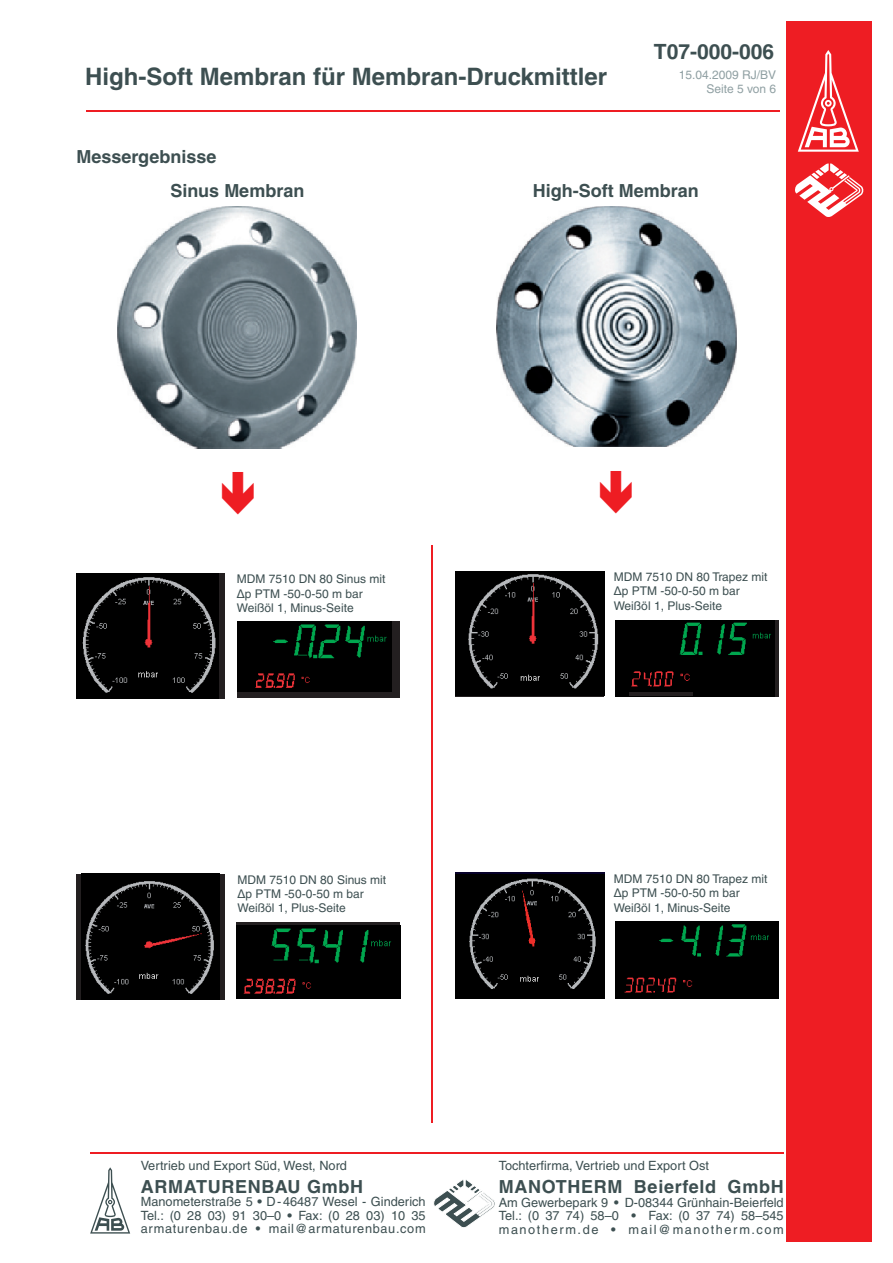
<style>
.page{position:relative;width:893px;height:1263px;background:#fff}
.page>*{position:absolute;margin:0;border:0;box-sizing:border-box;transform-origin:0 0}
.t1{font:700 24px "Helvetica";color:#3d4f51}
.t2{font:700 21px "Helvetica";color:#3d4f51}
.t3{font:700 18px "Helvetica";color:#3d4f51}
.t4{font:700 18px "Helvetica";letter-spacing:.04em;color:#3d4f51}
.t5{font:12.75px/13.5px "Helvetica";color:#3d4f51;text-align:justify}
.t6{font:12px/14.4px "Helvetica";color:#3d4f51}
.t7{font:12px/14.4px "Helvetica";color:#90a0a3;text-align:right}
.s1{font-family:"Arial"}
.s2{font-weight:700}
</style>
<div class="page">
<svg style="left:90px;top:1167px;width:40px;height:66px"></svg>
<svg style="left:433px;top:1179px;width:62px;height:49px"></svg>
<hr style="left:90px;top:1152px;width:693px;height:2px;background:#ee1d23">
<div style="left:787px;top:21px;width:85px;height:1221px;background:#ee1d23"></div>
<svg style="left:798px;top:50px;width:61px;height:102px"></svg>
<svg style="left:795px;top:163px;width:69px;height:54px"></svg>
<hr style="left:431px;top:545px;width:1px;height:578px;background:#ee1d23">
<img style="left:496px;top:206px;width:241px;height:240px">
<img style="left:455px;top:873px;width:149px;height:125px">
<img style="left:615px;top:921px;width:164px;height:77px">
<img style="left:620px;top:969px;width:79px;height:28px">
<img style="left:455px;top:571px;width:149px;height:124px">
<div style="left:615px;top:620px;width:164px;height:77px;background:#231f20"></div>
<img style="left:615px;top:620px;width:160px;height:77px">
<svg style="left:629px;top:691px;width:64px;height:4px"></svg>
<img style="left:629px;top:665px;width:64px;height:26px">
<div style="left:77px;top:874px;width:148px;height:126px;background:#231f20"></div>
<img style="left:82px;top:874px;width:138px;height:126px">
<div style="left:237px;top:922px;width:163px;height:77px;background:linear-gradient(to right,#231f20,#231f20)"></div>
<img style="left:237px;top:926px;width:163px;height:73px">
<div style="left:77px;top:573px;width:148px;height:126px;background:linear-gradient(to bottom,#231f20,#231f20)"></div>
<img style="left:77px;top:573px;width:141px;height:126px">
<div style="left:238px;top:622px;width:162px;height:76px;background:#231f20"></div>
<img style="left:238px;top:622px;width:154px;height:69px">
<img style="left:117px;top:206px;width:239px;height:242px">
<hr style="left:87px;top:111px;width:693px;height:1px;background:#ee1d23">
<h2 class="t2" style="left:654px;top:39px;width:122px">T07-000-006</h2>
<h1 class="t1" style="left:85px;top:61px;width:524px">High-Soft Membran für Membran-Druckmittler</h1>
<p class="t7" style="left:679px;top:67px;width:99px">15.04.2009 RJ/BV<br>Seite 5 von 6</p>
<h3 class="t3" style="left:77px;top:145px;width:141px">Messergebnisse</h3>
<h3 class="t3" style="left:170px;top:179px;width:135px">Sinus Membran</h3>
<h3 class="t3" style="left:533px;top:179px;width:167px">High-Soft Membran</h3>
<p class="t6" style="left:237px;top:572px;width:150px">MDM 7510 DN 80 Sinus mit<br><span class="s1">Δ</span>p PTM -50-0-50 m bar<br>Weißöl 1, Minus-Seite</p>
<p class="t6" style="left:614px;top:569px;width:155px">MDM 7510 DN 80 Trapez mit<br><span class="s1">Δ</span>p PTM -50-0-50 m bar<br>Weißöl 1, Plus-Seite</p>
<p class="t6" style="left:238px;top:872px;width:150px">MDM 7510 DN 80 Sinus mit<br><span class="s1">Δ</span>p PTM -50-0-50 m bar<br>Weißöl 1, Plus-Seite</p>
<p class="t6" style="left:614px;top:871px;width:155px">MDM 7510 DN 80 Trapez mit<br><span class="s1">Δ</span>p PTM -50-0-50 m bar<br>Weißöl 1, Minus-Seite</p>
<p class="t5" style="left:141px;top:1158px;width:208px">Vertrieb und Export Süd, West, Nord</p>
<h3 class="t4" style="left:141px;top:1175px;width:224px">ARMATURENBAU GmbH</h3>
<p class="t5" style="left:141px;top:1195px;width:286px">Manometerstraße 5 <span class="s2">•</span> D-46487 Wesel - Ginderich Tel.: (0 28 03) 91 30–0 <span class="s2">•</span> Fax: (0 28 03) 10 35 armaturenbau.de <span class="s2">•</span> mail@armaturenbau.com</p>
<p class="t5" style="left:499px;top:1159px;width:212px">Tochterfirma, Vertrieb und Export Ost</p>
<h3 class="t4" style="left:499px;top:1176px;width:286px">MANOTHERM Beierfeld GmbH</h3>
<p class="t5" style="left:499px;top:1195px;width:286px">Am Gewerbepark 9 <span class="s2">•</span> D-08344 Grünhain-Beierfeld Tel.: (0 37 74) 58–0 <span class="s2">•</span> Fax: (0 37 74) 58–545 manotherm.de <span class="s2">•</span> mail@manotherm.com</p>
</div>
